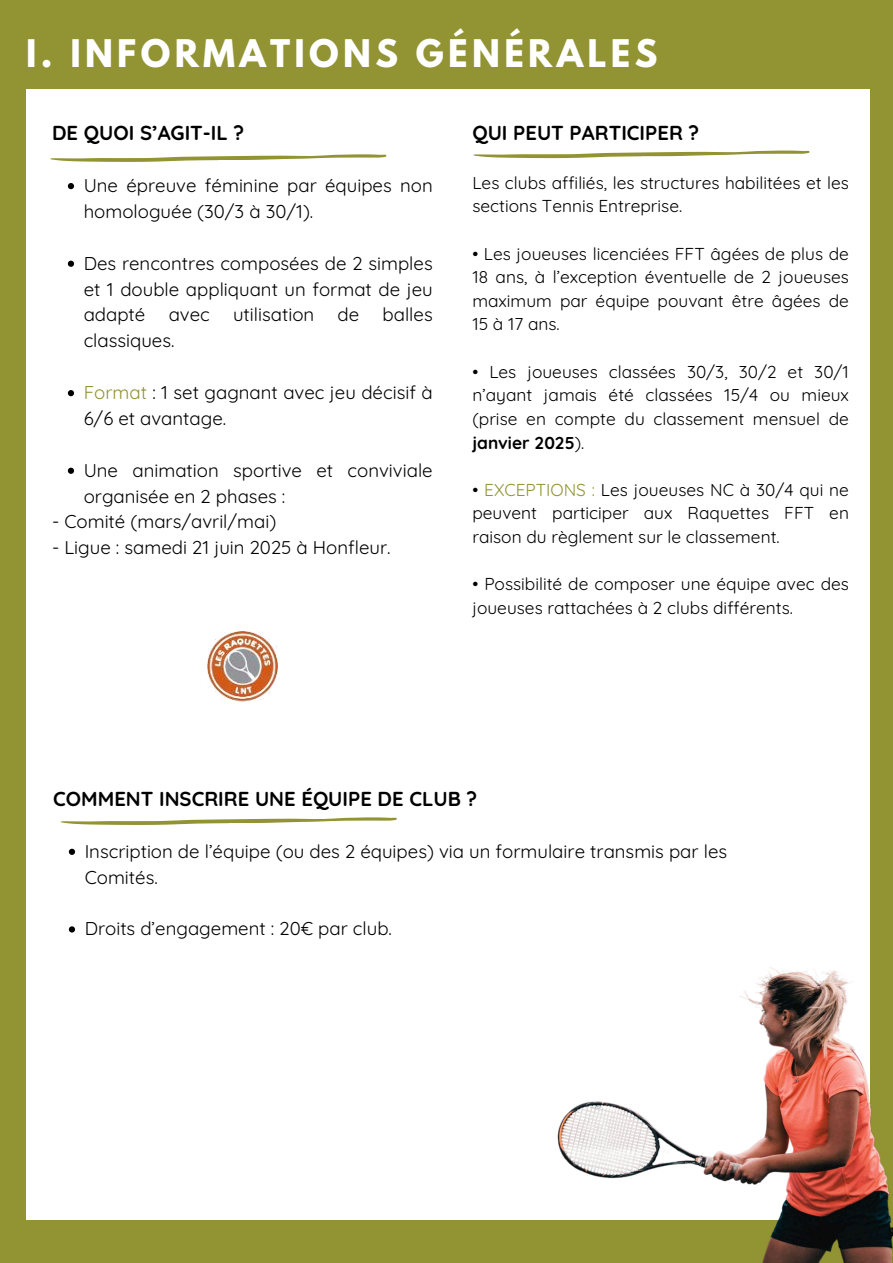
<style>
.page{position:relative;width:893px;height:1263px;background:#929333}
.page>*{position:absolute;margin:0;border:0;box-sizing:border-box;transform-origin:0 0}
.t1{font:700 33.75px "League Spartan";letter-spacing:.13em;color:#fff}
.t2{font:700 20.25px "Quicksand";color:#000}
.t3{font:18.52px/25.9px "Quicksand";color:#000}
.t4{font:17.25px/23.6px "Quicksand";color:#000;text-align:justify}
.s1{color:#929333}
.s2{font-weight:700}
</style>
<div class="page">
<div style="left:26px;top:89px;width:844px;height:1130px;background:#fff"></div>
<svg style="left:68px;top:183px;width:6px;height:6px"></svg>
<svg style="left:68px;top:261px;width:6px;height:6px"></svg>
<svg style="left:68px;top:390px;width:6px;height:6px"></svg>
<svg style="left:68px;top:468px;width:6px;height:6px"></svg>
<svg style="left:50px;top:154px;width:336px;height:8px"></svg>
<svg style="left:473px;top:151px;width:336px;height:7px"></svg>
<svg style="left:61px;top:817px;width:336px;height:8px"></svg>
<svg style="left:69px;top:849px;width:6px;height:6px"></svg>
<svg style="left:69px;top:926px;width:6px;height:6px"></svg>
<img style="left:428px;top:967px;width:465px;height:296px">
<img style="left:207px;top:631px;width:70px;height:71px">
<h1 class="t1" style="left:26px;top:36px;width:633px">I. INFORMATIONS GÉNÉRALES</h1>
<p class="t2" style="left:52px;top:120px;width:194px">DE QUOI S’AGIT-IL ?</p>
<p class="t3" style="left:84px;top:172px;width:350px">Une épreuve féminine par équipes non homologuée (30/3 à 30/1).</p>
<p class="t3" style="left:84px;top:250px;width:350px;text-align:justify">Des rencontres composées de 2 simples et 1 double appliquant un format de jeu adapté</p>
<p class="t3" style="left:169px;top:301px;width:43px">avec</p>
<p class="t3" style="left:233px;top:301px;width:83px">utilisation</p>
<p class="t3" style="left:337px;top:301px;width:23px">de</p>
<p class="t3" style="left:382px;top:301px;width:52px">balles</p>
<p class="t3" style="left:84px;top:327px;width:92px">classiques.</p>
<p class="t3" style="left:84px;top:379px;width:344px"><span class="s1">Format</span> : 1 set gagnant avec jeu décisif à<br>6/6 et avantage.</p>
<p class="t3" style="left:84px;top:457px;width:350px">Une animation sportive et conviviale organisée en 2 phases :</p>
<p class="t3" style="left:52px;top:508px;width:226px">- Comité (mars/avril/mai)</p>
<p class="t3" style="left:52px;top:534px;width:340px">- Ligue : samedi 21 juin 2025 à Honfleur.</p>
<p class="t2" style="left:472px;top:120px;width:228px">QUI PEUT PARTICIPER ?</p>
<p class="t4" style="left:472px;top:170px;width:378px">Les clubs affiliés, les structures habilitées et les sections Tennis Entreprise.</p>
<p class="t4" style="left:472px;top:241px;width:378px">• Les joueuses licenciées FFT âgées de plus de 18 ans, à l’exception éventuelle de 2 joueuses maximum par équipe pouvant être âgées de 15 à 17 ans.</p>
<p class="t4" style="left:472px;top:359px;width:378px">• Les joueuses classées 30/3, 30/2 et 30/1 n’ayant jamais été classées 15/4 ou mieux (prise en compte du classement mensuel de <span class="s2">janvier 2025</span>).</p>
<p class="t4" style="left:472px;top:477px;width:378px">• <span class="s1">EXCEPTIONS :</span> Les joueuses NC à 30/4 qui ne peuvent participer aux Raquettes FFT en raison du règlement sur le classement.</p>
<p class="t4" style="left:472px;top:572px;width:378px">• Possibilité de composer une équipe avec des joueuses rattachées à 2 clubs différents.</p>
<p class="t2" style="left:53px;top:786px;width:426px">COMMENT INSCRIRE UNE ÉQUIPE DE CLUB ?</p>
<p class="t3" style="left:85px;top:838px;width:644px">Inscription de l’équipe (ou des 2 équipes) via un formulaire transmis par les<br>Comités.</p>
<p class="t3" style="left:85px;top:915px;width:309px">Droits d’engagement : 20€ par club.</p>
</div>
